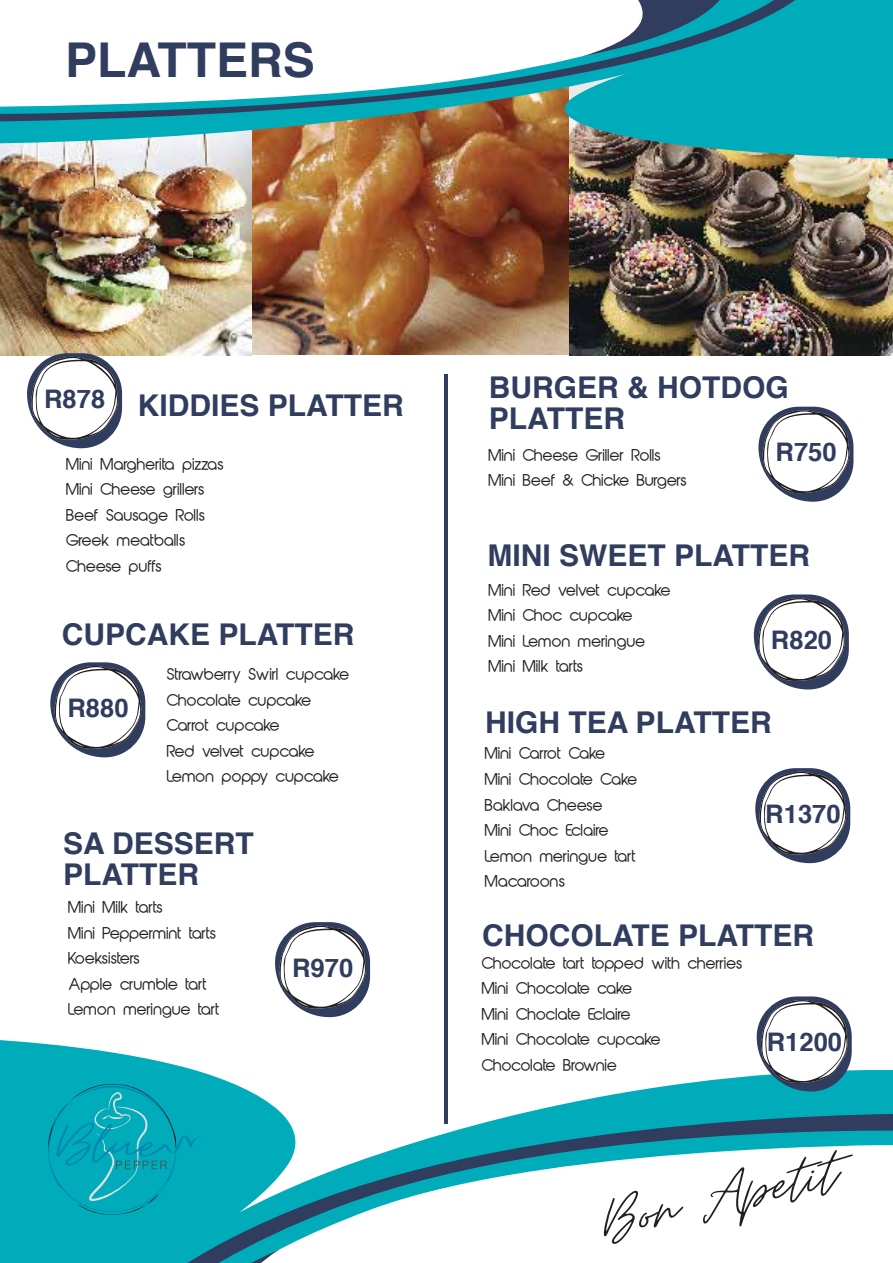
<style>
.page{position:relative;width:893px;height:1263px;background:#fff}
.page>*{position:absolute;margin:0;border:0;box-sizing:border-box;transform-origin:0 0}
.t1{font:italic 67.2px "Moon Time";color:#231f20;scale:1.2 1}
.t2{font:700 48px "Helvetica";color:#303d5e}
.t3{font:700 30px/31.5px "Helvetica";color:#303d5e}
.t4{font:700 25.65px "Helvetica";color:#303d5e}
.t5{font:15px/25.5px "Abeatby Kai";color:#231f20}
</style>
<div class="page">
<img style="left:251px;top:155px;width:319px;height:199px">
<img style="left:570px;top:306px;width:323px;height:49px">
<img style="left:0;top:155px;width:251px;height:201px">
<svg style="left:0;top:1046px;width:893px;height:217px"></svg>
<svg style="left:25px;top:1106px;width:868px;height:157px;fill:#00acba"></svg>
<svg style="left:54px;top:1113px;width:839px;height:150px;fill:#00acba"></svg>
<svg style="left:114px;top:1139px;width:779px;height:124px"></svg>
<svg style="left:132px;top:1250px;width:181px;height:13px"></svg>
<img style="left:419px;top:0;width:474px;height:306px">
<img style="left:0;top:0;width:879px;height:155px">
<svg style="left:0;top:0;width:850px;height:126px;background:#16a4aa"></svg>
<svg style="left:0;top:0;width:819px;height:123px;background:#1c969d"></svg>
<svg style="left:0;top:0;width:755px;height:110px"></svg>
<svg style="left:546px;top:0;width:191px;height:56px"></svg>
<hr style="left:445px;top:374px;width:3px;height:750px;background:#303d5e">
<svg style="left:27px;top:353px;width:95px;height:95px"></svg>
<svg style="left:31px;top:357px;width:87px;height:83px"></svg>
<svg style="left:50px;top:662px;width:95px;height:95px"></svg>
<svg style="left:54px;top:666px;width:87px;height:83px"></svg>
<svg style="left:275px;top:922px;width:95px;height:95px"></svg>
<svg style="left:279px;top:926px;width:87px;height:83px"></svg>
<svg style="left:758px;top:407px;width:95px;height:95px"></svg>
<svg style="left:762px;top:410px;width:87px;height:83px"></svg>
<svg style="left:754px;top:594px;width:95px;height:95px"></svg>
<svg style="left:758px;top:598px;width:87px;height:83px"></svg>
<svg style="left:755px;top:768px;width:95px;height:95px"></svg>
<svg style="left:759px;top:772px;width:87px;height:83px"></svg>
<svg style="left:757px;top:996px;width:95px;height:95px"></svg>
<svg style="left:761px;top:1000px;width:87px;height:83px"></svg>
<svg style="left:47px;top:1072px;width:156px;height:146px;background:#05a9b8"></svg>
<h2 class="t2" style="left:65px;top:28px;width:251px">PLATTERS</h2>
<h3 class="t4" style="left:44px;top:381px;width:63px">R878</h3>
<h3 class="t3" style="left:138px;top:391px;width:268px">KIDDIES PLATTER</h3>
<p class="t5" style="left:67px;top:452px;width:159px">Mini Margherita pizzas<br>Mini Cheese grillers<br>Beef Sausage Rolls<br>Greek meatballs<br>Cheese puffs</p>
<h3 class="t3" style="left:62px;top:620px;width:294px">CUPCAKE PLATTER</h3>
<h3 class="t4" style="left:67px;top:690px;width:63px">R880</h3>
<p class="t5" style="left:167px;top:663px;width:184px">Strawberry Swirl cupcake<br>Chocolate cupcake<br>Carrot cupcake<br>Red velvet cupcake<br>Lemon poppy cupcake</p>
<h3 class="t3" style="left:63px;top:829px;width:192px">SA DESSERT<br>PLATTER</h3>
<p class="t5" style="left:69px;top:896px;width:153px">Mini Milk tarts<br>Mini Peppermint tarts<br>Koeksisters<br>Apple crumble tart<br>Lemon meringue tart</p>
<h3 class="t4" style="left:292px;top:950px;width:63px">R970</h3>
<h3 class="t3" style="left:489px;top:373px;width:301px">BURGER &amp; HOTDOG<br>PLATTER</h3>
<p class="t5" style="left:489px;top:443px;width:200px">Mini Cheese Griller Rolls<br>Mini Beef &amp; Chicke Burgers</p>
<h3 class="t4" style="left:776px;top:434px;width:63px">R750</h3>
<h3 class="t3" style="left:487px;top:542px;width:324px">MINI SWEET PLATTER</h3>
<p class="t5" style="left:489px;top:578px;width:184px">Mini Red velvet cupcake<br>Mini Choc cupcake<br>Mini Lemon meringue<br>Mini Milk tarts</p>
<h3 class="t4" style="left:771px;top:622px;width:63px">R820</h3>
<h3 class="t3" style="left:485px;top:708px;width:288px">HIGH TEA PLATTER</h3>
<p class="t5" style="left:485px;top:742px;width:154px">Mini Carrot Cake<br>Mini Chocolate Cake<br>Baklava Cheese<br>Mini Choc Eclaire<br>Lemon meringue tart<br>Macaroons</p>
<h3 class="t3" style="left:482px;top:921px;width:334px">CHOCOLATE PLATTER</h3>
<h3 class="t4" style="left:765px;top:796px;width:77px">R1370</h3>
<p class="t5" style="left:482px;top:951px;width:262px">Chocolate tart topped with cherries<br>Mini Chocolate cake<br>Mini Choclate Eclaire<br>Mini Chocolate cupcake<br>Chocolate Brownie</p>
<h3 class="t4" style="left:767px;top:1024px;width:77px">R1200</h3>
<h1 class="t1" style="left:594px;top:1192px;width:201px;rotate:-12deg">Bon Apetit</h1>
</div>
